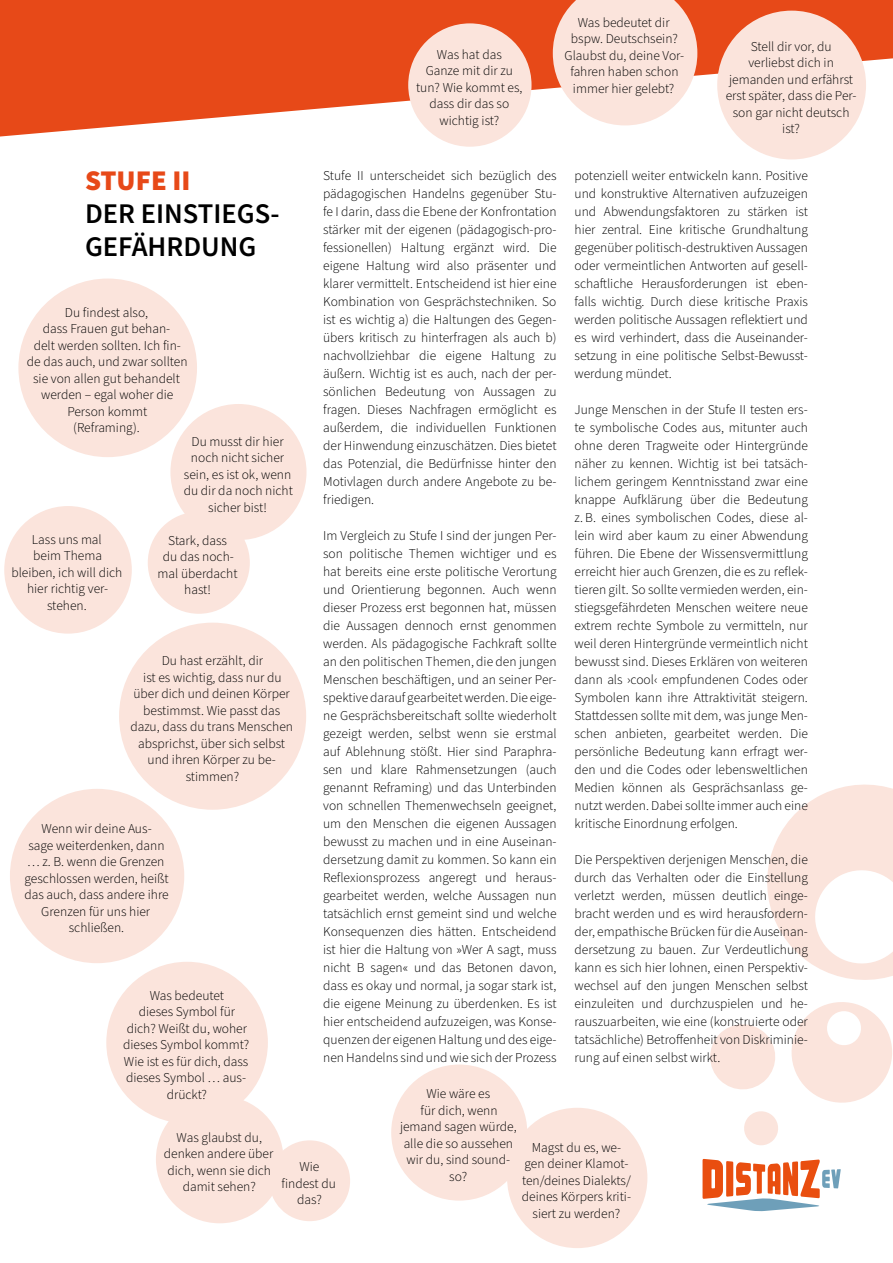
<style>
.page{position:relative;width:893px;height:1263px;background:#fff}
.page>*{position:absolute;margin:0;border:0;box-sizing:border-box;transform-origin:0 0}
.t1{font:600 28.5px/33px "Source Sans 3";color:#000}
.t2{font:900 28.5px "Source Sans 3";color:#e74918}
.t3{font:300 13.5px/18px "Source Sans 3";color:#000;text-align:center}
</style>
<div class="page">
<svg style="left:702px;top:1159px;width:139px;height:52px"></svg>
<svg style="left:0;top:0;width:893px;height:160px;fill:#e74918"></svg>
<svg style="left:710px;top:784px;width:183px;height:361px"></svg>
<div style="left:408px;top:23px;width:123px;height:124px;background:#fbe4dc;border-radius:50%"></div>
<svg style="left:553px;top:0;width:144px;height:125px;background:#fadfd6"></svg>
<div style="left:717px;top:11px;width:149px;height:148px;background:#fbe4dc;border-radius:50%"></div>
<div style="left:18px;top:279px;width:179px;height:178px;background:#fbe4dc;border-radius:50%"></div>
<div style="left:4px;top:506px;width:128px;height:128px;background:#fbe4dc;border-radius:50%"></div>
<div style="left:10px;top:789px;width:174px;height:174px;background:#fbe4dc;border-radius:50%"></div>
<div style="left:119px;top:623px;width:187px;height:187px;background:#fbe4dc;border-radius:50%"></div>
<div style="left:170px;top:404px;width:136px;height:136px;background:#fbe4dc;border-radius:50%"></div>
<div style="left:148px;top:512px;width:102px;height:102px;background:#fbe4dc;border-radius:50%"></div>
<div style="left:269px;top:1140px;width:81px;height:81px;background:#fbe4dc;border-radius:50%"></div>
<div style="left:156px;top:1096px;width:127px;height:127px;background:#fbe4dc;border-radius:50%"></div>
<div style="left:106px;top:962px;width:162px;height:161px;background:#fbe4dc;border-radius:50%"></div>
<div style="left:507px;top:1108px;width:140px;height:140px;background:#fbe4dc;border-radius:50%"></div>
<div style="left:391px;top:1064px;width:136px;height:136px;background:#fbe4dc;border-radius:50%"></div>
<p class="t3" style="left:416px;top:46px;width:108px;line-height:16.5px">Was hat das<br>Ganze mit dir zu tun? Wie kommt es, dass dir das so wichtig ist?</p>
<p class="t3" style="left:565px;top:14px;width:121px;line-height:16.5px">Was bedeutet dir bspw. Deutschsein?<br>Glaubst du, deine Vor&shy;fahren haben schon immer hier gelebt?</p>
<p class="t3" style="left:726px;top:38px;width:132px;line-height:16.5px">Stell dir vor, du<br>verliebst dich in jemanden und erfährst erst später, dass die Per&shy;son gar nicht deutsch ist?</p>
<p class="t3" style="left:575px;top:166px;width:235px;text-align:justify">potenziell weiter entwickeln kann. Positive und konstruktive Alternativen aufzuzeigen und Abwendungsfaktoren zu stärken ist hier zentral. Eine kritische Grundhaltung gegenüber politisch-destruktiven Aussagen oder vermeintlichen Antworten auf gesell&shy;schaftliche Herausforderungen ist eben&shy;falls wichtig. Durch diese kritische Praxis werden politische Aussagen reflektiert und es wird verhindert, dass die Auseinander&shy;setzung in eine politische Selbst-Bewusst&shy;werdung mündet.</p>
<p class="t3" style="left:575px;top:400px;width:235px;text-align:justify">Junge Menschen in der Stufe II testen ers&shy;te symbolische Codes aus, mitunter auch ohne deren Tragweite oder Hintergründe näher zu kennen. Wichtig ist bei tatsäch&shy;lichem geringem Kenntnisstand zwar eine knappe Aufklärung über die Bedeutung z. B. eines symbolischen Codes, diese al&shy;lein wird aber kaum zu einer Abwendung führen. Die Ebene der Wissensvermittlung erreicht hier auch Grenzen, die es zu reflek&shy;tieren gilt. So sollte vermieden werden, ein&shy;stiegsgefährdeten Menschen weitere neue extrem rechte Symbole zu vermitteln, nur weil deren Hintergründe vermeintlich nicht bewusst sind. Dieses Erklären von weiteren dann als ›cool‹ empfundenen Codes oder Symbolen kann ihre Attraktivität steigern.<br>Stattdessen sollte mit dem, was junge Men&shy;schen anbieten, gearbeitet werden. Die persönliche Bedeutung kann erfragt wer&shy;den und die Codes oder lebensweltlichen Medien können als Gesprächsanlass ge&shy;nutzt werden. Dabei sollte immer auch eine kritische Einordnung erfolgen.</p>
<p class="t3" style="left:575px;top:850px;width:235px;text-align:justify">Die Perspektiven derjenigen Menschen, die durch das Verhalten oder die Einstellung verletzt werden, müssen deutlich einge&shy;bracht werden und es wird herausfordern&shy;der, empathische Brücken für die Auseinan&shy;dersetzung zu bauen. Zur Verdeutlichung kann es sich hier lohnen, einen Perspektiv&shy;wechsel auf den jungen Menschen selbst einzuleiten und durchzuspielen und he&shy;rauszuarbeiten, wie eine (konstruierte oder tatsächliche) Betroffenheit von Diskriminie&shy;rung auf einen selbst wirkt.</p>
<p class="t3" style="left:323px;top:167px;width:235px;text-align:justify">Stufe II unterscheidet sich bezüglich des pädagogischen Handelns gegenüber Stu&shy;fe I darin, dass die Ebene der Konfrontation stärker mit der eigenen (pädagogisch-pro&shy;fessionellen) Haltung ergänzt wird. Die eigene Haltung wird also präsenter und klarer vermittelt. Entscheidend ist hier eine Kombination von Gesprächstechniken. So ist es wichtig a) die Haltungen des Gegen&shy;übers kritisch zu hinterfragen als auch b) nachvollziehbar die eigene Haltung zu äußern. Wichtig ist es auch, nach der per&shy;sönlichen Bedeutung von Aussagen zu fragen. Dieses Nachfragen ermöglicht es außerdem, die individuellen Funktionen der Hinwendung einzuschätzen. Dies bietet das Potenzial, die Bedürfnisse hinter den Motivlagen durch andere Angebote zu be&shy;friedigen.</p>
<p class="t3" style="left:323px;top:526px;width:235px;text-align:justify">Im Vergleich zu Stufe I sind der jungen Per&shy;son politische Themen wichtiger und es hat bereits eine erste politische Verortung und Orientierung begonnen. Auch wenn dieser Prozess erst begonnen hat, müssen die Aussagen dennoch ernst genommen werden. Als pädagogische Fachkraft sollte an den politischen Themen, die den jungen Menschen beschäftigen, und an seiner Per&shy;spektive darauf gearbeitet werden. Die eige&shy;ne Gesprächsbereitschaft sollte wiederholt gezeigt werden, selbst wenn sie erstmal auf Ablehnung stößt. Hier sind Paraphra&shy;sen und klare Rahmensetzungen (auch genannt Reframing) und das Unterbinden von schnellen Themenwechseln geeignet, um den Menschen die eigenen Aussagen bewusst zu machen und in eine Auseinan&shy;dersetzung damit zu kommen. So kann ein Reflexionsprozess angeregt und heraus&shy;gearbeitet werden, welche Aussagen nun tatsächlich ernst gemeint sind und welche Konsequenzen dies hätten. Entscheidend ist hier die Haltung von »Wer A sagt, muss nicht B sagen« und das Betonen davon, dass es okay und normal, ja sogar stark ist, die eigene Meinung zu überdenken. Es ist hier entscheidend aufzuzeigen, was Konse&shy;quenzen der eigenen Haltung und des eige&shy;nen Handelns sind und wie sich der Prozess</p>
<h1 class="t2" style="left:85px;top:162px;width:107px">STUFE II</h1>
<h1 class="t1" style="left:85px;top:197px;width:196px">DER EINSTIEGS-<br>GEFÄHRDUNG</h1>
<p class="t3" style="left:27px;top:304px;width:162px;line-height:16.5px">Du findest also,<br>dass Frauen gut behan-<br>delt werden sollten. Ich fin&shy;de das auch, und zwar sollten sie von allen gut behandelt werden – egal woher die<br>Person kommt<br>(Reframing).</p>
<p class="t3" style="left:184px;top:433px;width:111px;line-height:16.5px">Du musst dir hier noch nicht sicher sein, es ist ok, wenn du dir da noch nicht sicher bist!</p>
<p class="t3" style="left:158px;top:532px;width:81px;line-height:16.5px">Stark, dass<br>du das noch&shy;mal überdacht hast!</p>
<p class="t3" style="left:11px;top:531px;width:112px;line-height:16.5px">Lass uns mal<br>beim Thema bleiben, ich will dich hier richtig ver&shy;stehen.</p>
<p class="t3" style="left:130px;top:652px;width:164px;line-height:16.5px">Du hast erzählt, dir<br>ist es wichtig, dass nur du über dich und deinen Körper bestimmst. Wie passt das dazu, dass du trans Menschen absprichst, über sich selbst und ihren Körper zu be&shy;stimmen?</p>
<p class="t3" style="left:24px;top:820px;width:146px;line-height:16.5px">Wenn wir deine Aus-<br>sage weiterdenken, dann … z. B. wenn die Grenzen geschlossen werden, heißt das auch, dass andere ihre<br>Grenzen für uns hier schließen.</p>
<p class="t3" style="left:123px;top:987px;width:128px;line-height:16.5px">Was bedeutet<br>dieses Symbol für dich? Weißt du, woher dieses Symbol kommt?<br>Wie ist es für dich, dass dieses Symbol … aus&shy;drückt?</p>
<p class="t3" style="left:400px;top:1085px;width:118px;line-height:16.5px">Wie wäre es<br>für dich, wenn jemand sagen würde, alle die so aussehen wir du, sind sound&shy;so?</p>
<p class="t3" style="left:164px;top:1129px;width:111px;line-height:16.5px">Was glaubst du, denken andere über dich, wenn sie dich damit sehen?</p>
<p class="t3" style="left:522px;top:1139px;width:111px;line-height:16.5px">Magst du es, we&shy;gen deiner Klamot&shy;ten/deines Dialekts/ deines Körpers kriti&shy;siert zu werden?</p>
<p class="t3" style="left:282px;top:1158px;width:56px;line-height:16.5px">Wie findest du das?</p>
</div>
